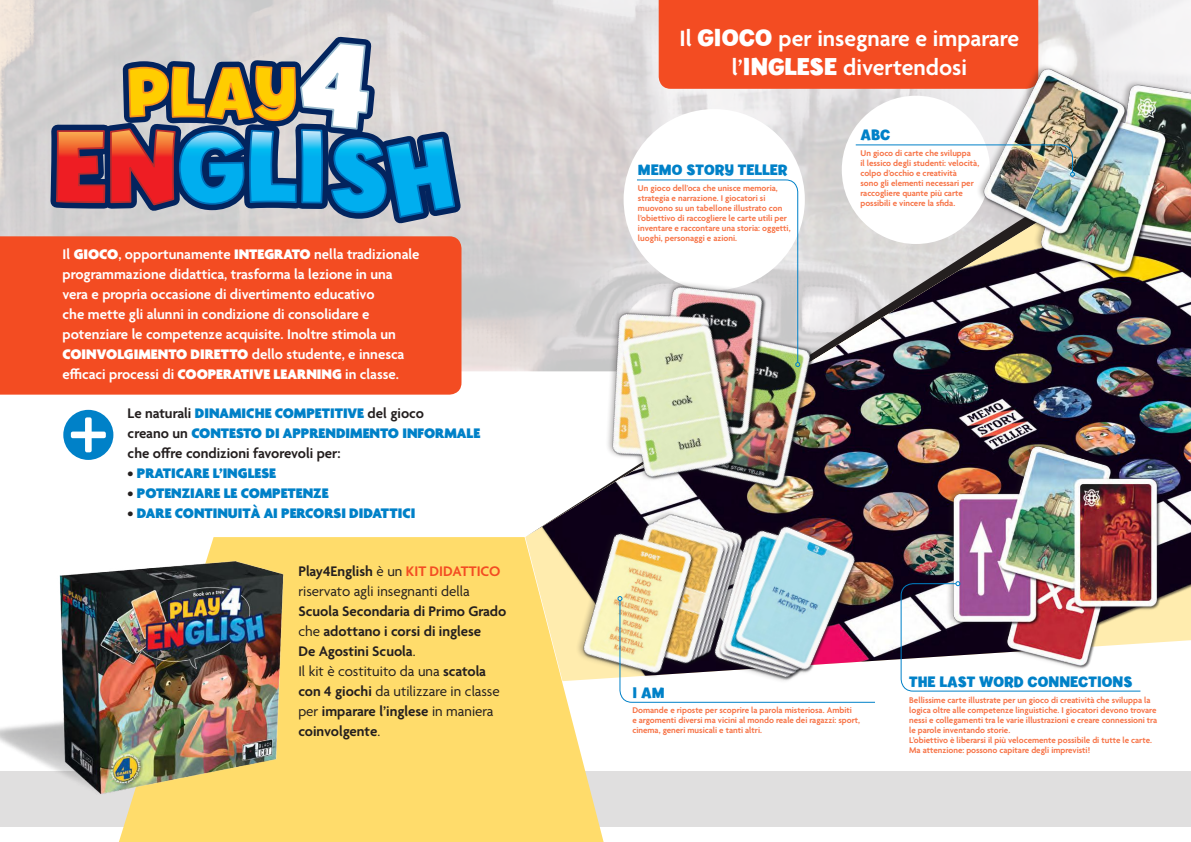
<style>
.page{position:relative;width:1191px;height:842px;background:#fff}
.page>*{position:absolute;margin:0;border:0;box-sizing:border-box;transform-origin:0 0}
.t1{font:600 24px/28.8px "Agenda";color:#fff;text-align:center}
.t2{font:600 15px/20px "Agenda";color:#fff}
.t3{font:600 15px/20px "Agenda";color:#241f1f}
.t4{font:900 15px "Agenda";color:#0081c8}
.t5{font:15px/20px "Agenda";color:#241f1f}
.t6{font:700 15px "Billy";color:#0081c8}
.t7{font:600 9px/10px "Agenda";color:#f77346}
.s1{font-weight:900}
.s2{font-weight:900;color:#0081c8}
.s3{font-weight:600;color:#241f1f}
.s4{font-weight:600}
.s5{font-weight:600;color:#f34c22}
.s6{font-weight:400}
.s7{font-family:"Billy";font-weight:700}
</style>
<div class="page">
<div style="left:658px;top:0;width:380px;height:89px;background:#f34c22"></div>
<svg style="left:50px;top:36px;width:411px;height:188px;background:#8c99a1"></svg>
<img style="left:525px;top:119px;width:666px;height:542px">
<div style="left:623px;top:109px;width:182px;height:181px;background:#fff;border-radius:50%"></div>
<div style="left:841px;top:96px;width:149px;height:148px;background:#fff;border-radius:50%"></div>
<div style="left:0;top:771px;width:1191px;height:55px;background:#e0dfdf"></div>
<div style="left:63px;top:410px;width:50px;height:50px;background:#0081c8;border-radius:50%"></div>
<div style="left:85px;top:417px;width:7px;height:35px;background:#fff;border-radius:2px"></div>
<div style="left:71px;top:431px;width:35px;height:7px;background:#fff;border-radius:2px"></div>
<img style="left:965px;top:53px;width:226px;height:233px">
<img style="left:941px;top:434px;width:250px;height:227px">
<img style="left:543px;top:205px;width:350px;height:347px">
<img style="left:550px;top:432px;width:329px;height:247px">
<img style="left:900px;top:581px;width:241px;height:111px">
<svg style="left:636px;top:179px;width:164px;height:188px"></svg>
<img style="left:855px;top:144px;width:220px;height:33px">
<img style="left:617px;top:596px;width:259px;height:107px">
<div style="left:0;top:236px;width:461px;height:159px;background:#f34c22"></div>
<svg style="left:119px;top:537px;width:488px;height:305px;background:#f8d975"></svg>
<img style="left:0;top:537px;width:338px;height:294px">
<p class="t2" style="left:63px;top:246px;width:358px">Il <span class="s1">GIOCO</span>, opportunamente <span class="s1">INTEGRATO</span> nella tradizionale programmazione didattica, trasforma la lezione in una vera e propria occasione di divertimento educativo<br>che mette gli alunni in condizione di consolidare e potenziare le competenze acquisite. Inoltre stimola un <span class="s1">COINVOLGIMENTO DIRETTO</span> dello studente, e innesca efficaci processi di <span class="s1">COOPERATIVE LEARNING</span> in classe.</p>
<h2 class="t3" style="left:128px;top:404px;width:354px">Le naturali <span class="s2">DINAMICHE COMPETITIVE</span> del gioco<br>creano un <span class="s2">CONTESTO DI APPRENDIMENTO INFORMALE </span>che offre condizioni favorevoli per:</h2>
<h2 class="t4" style="left:128px;top:465px;width:150px"><span class="s3">•</span> PRATICARE L’INGLESE</h2>
<h2 class="t4" style="left:128px;top:485px;width:202px"><span class="s3">•</span> POTENZIARE LE COMPETENZE</h2>
<h2 class="t4" style="left:128px;top:505px;width:289px"><span class="s3">•</span> DARE CONTINUITÀ AI PERCORSI DIDATTICI</h2>
<h2 class="t5" style="left:298px;top:562px;width:204px"><span class="s4">Play4English</span> è un <span class="s5">KIT DIDATTICO </span>riservato agli insegnanti della</h2>
<h2 class="t3" style="left:298px;top:602px;width:210px">Scuola Secondaria di Primo Grado <span class="s6">che</span> adottano i corsi di inglese<br>De Agostini Scuola<span class="s6">.<br>Il kit è costituito da una</span> scatola con 4 giochi <span class="s6">da utilizzare in classe per</span> imparare l’inglese <span class="s6">in maniera </span>coinvolgente<span class="s6">.</span></h2>
<h1 class="t1" style="left:679px;top:26px;width:341px">Il <span class="s7">GIOCO</span> per insegnare e imparare l’<span class="s7">INGLESE</span> divertendosi</h1>
<h2 class="t6" style="left:638px;top:161px;width:151px">MEMO STORY TELLER</h2>
<p class="t7" style="left:638px;top:184px;width:154px">Un gioco dell’oca che unisce memoria, strategia e narrazione. I giocatori si muovono su un tabellone illustrato con l’obiettivo di raccogliere le carte utili per inventare e raccontare una storia: oggetti, luoghi, personaggi e azioni.</p>
<h2 class="t6" style="left:860px;top:126px;width:31px">ABC</h2>
<p class="t7" style="left:860px;top:149px;width:120px">Un gioco di carte che sviluppa<br>il lessico degli studenti: velocità, colpo d’occhio e creatività<br>sono gli elementi necessari per raccogliere quante più carte possibili e vincere la sfida.</p>
<h2 class="t6" style="left:632px;top:683px;width:34px">I AM</h2>
<p class="t7" style="left:632px;top:706px;width:229px">Domande e riposte per scoprire la parola misteriosa. Ambiti<br>e argomenti diversi ma vicini al mondo reale dei ragazzi: sport, cinema, generi musicali e tanti altri.</p>
<h2 class="t6" style="left:909px;top:672px;width:225px">THE LAST WORD CONNECTIONS</h2>
<p class="t7" style="left:909px;top:695px;width:249px">Bellissime carte illustrate per un gioco di creatività che sviluppa la logica oltre alle competenze linguistiche. I giocatori devono trovare nessi e collegamenti tra le varie illustrazioni e creare connessioni tra le parole inventando storie.<br>L’obiettivo è liberarsi il più velocemente possibile di tutte le carte.<br>Ma attenzione: possono capitare degli imprevisti!</p>
</div>
